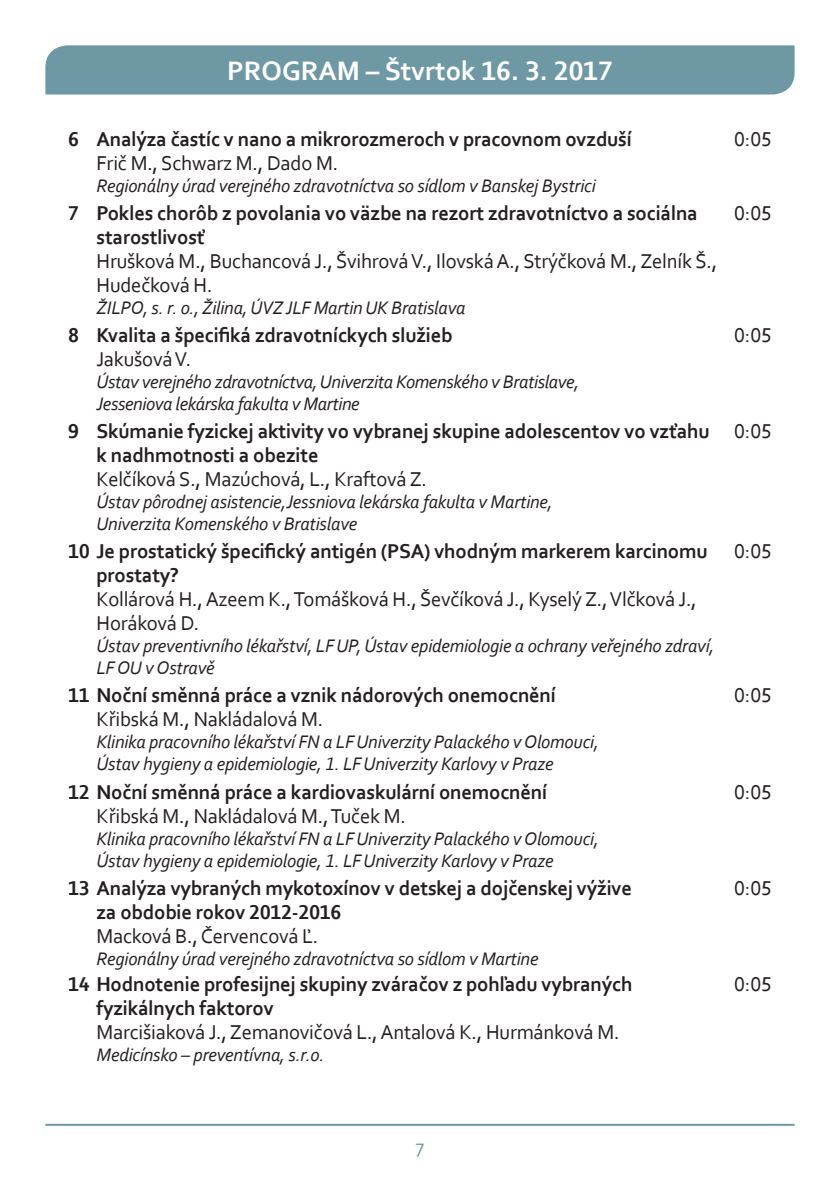
<style>
.page{position:relative;width:840px;height:1191px;background:#fff}
.page>*{position:absolute;margin:0;border:0;box-sizing:border-box;transform-origin:0 0}
.t1{font:700 28px "Corbel";color:#fff}
.t2{font:700 21px/24px "Corbel";letter-spacing:-.01em;color:#231f20}
.t3{font:21px/24px "Corbel";letter-spacing:-.01em;color:#231f20}
.t4{font:20px "Corbel";color:#6f98a5}
.t5{font:italic 19px/22px "Corbel";letter-spacing:-.01em;color:#231f20}
.s1{font-weight:400}
</style>
<div class="page">
<div style="left:45px;top:45px;width:749px;height:49px;background:#6f98a5"></div>
<hr style="left:45px;top:1123px;width:749px;height:2px;background:#6f98a5">
<h1 class="t1" style="left:227px;top:54px;width:387px">PROGRAM – Štvrtok 16. 3. 2017</h1>
<p class="t2" style="left:68px;top:127px;width:565px">6 Analýza častíc v nano a mikrorozmeroch v pracovnom ovzduší</p>
<p class="t3" style="left:733px;top:127px;width:39px">0:05</p>
<p class="t3" style="left:96px;top:151px;width:243px">Frič M., Schwarz M., Dado M.</p>
<p class="t5" style="left:96px;top:174px;width:500px">Regionálny úrad verejného zdravotníctva so sídlom v Banskej Bystrici</p>
<p class="t2" style="left:68px;top:201px;width:631px">7 Pokles chorôb z povolania vo väzbe na rezort zdravotníctvo a sociálna</p>
<p class="t3" style="left:733px;top:201px;width:39px">0:05</p>
<p class="t2" style="left:96px;top:225px;width:110px">starostlivosť</p>
<p class="t3" style="left:96px;top:249px;width:622px">Hrušková M., Buchancová J., Švihrová V., Ilovská A., Strýčková M., Zelník Š.,<br>Hudečková H.</p>
<p class="t5" style="left:96px;top:296px;width:370px">ŽILPO, s. r. o., Žilina, ÚVZ JLF Martin UK Bratislava</p>
<p class="t2" style="left:68px;top:323px;width:386px">8 Kvalita a špecifiká zdravotníckych služieb</p>
<p class="t3" style="left:733px;top:323px;width:39px">0:05</p>
<p class="t3" style="left:96px;top:347px;width:96px">Jakušová V.</p>
<p class="t5" style="left:96px;top:370px;width:484px">Ústav verejného zdravotníctva, Univerzita Komenského v Bratislave,<br>Jesseniova lekárska fakulta v Martine</p>
<p class="t2" style="left:96px;top:419px;width:676px;text-indent:-28px">9 Skúmanie fyzickej aktivity vo vybranej skupine adolescentov vo vzťahu <span class="s1">0:05 </span>k nadhmotnosti a obezite</p>
<p class="t3" style="left:96px;top:467px;width:332px">Kelčíková S., Mazúchová, L., Kraftová Z.</p>
<p class="t5" style="left:96px;top:490px;width:457px">Ústav pôrodnej asistencie,Jessniova lekárska fakulta v Martine,<br>Univerzita Komenského v Bratislave</p>
<p class="t2" style="left:68px;top:539px;width:640px">10 Je prostatický špecifický antigén (PSA) vhodným markerem karcinomu</p>
<p class="t3" style="left:733px;top:539px;width:39px">0:05</p>
<p class="t2" style="left:96px;top:563px;width:84px">prostaty?</p>
<p class="t3" style="left:96px;top:587px;width:601px">Kollárová H., Azeem K., Tomášková H., Ševčíková J., Kyselý Z., Vlčková J.,<br>Horáková D.</p>
<p class="t5" style="left:96px;top:634px;width:619px">Ústav preventivního lékařství, LF UP, Ústav epidemiologie a ochrany veřejného zdraví,<br>LF OU v Ostravě</p>
<p class="t2" style="left:68px;top:683px;width:489px">11 Noční směnná práce a vznik nádorových onemocnění</p>
<p class="t3" style="left:733px;top:683px;width:39px">0:05</p>
<p class="t3" style="left:96px;top:707px;width:228px">Křibská M., Nakládalová M.</p>
<p class="t5" style="left:96px;top:730px;width:503px">Klinika pracovního lékařství FN a LF Univerzity Palackého v Olomouci,<br>Ústav hygieny a epidemiologie, 1. LF Univerzity Karlovy v Praze</p>
<p class="t2" style="left:68px;top:779px;width:480px">12 Noční směnná práce a kardiovaskulární onemocnění</p>
<p class="t3" style="left:733px;top:779px;width:39px">0:05</p>
<p class="t3" style="left:96px;top:803px;width:311px">Křibská M., Nakládalová M., Tuček M.</p>
<p class="t5" style="left:96px;top:826px;width:503px">Klinika pracovního lékařství FN a LF Univerzity Palackého v Olomouci,<br>Ústav hygieny a epidemiologie, 1. LF Univerzity Karlovy v Praze</p>
<p class="t2" style="left:68px;top:875px;width:565px">13 Analýza vybraných mykotoxínov v detskej a dojčenskej výžive</p>
<p class="t3" style="left:733px;top:875px;width:39px">0:05</p>
<p class="t2" style="left:96px;top:899px;width:246px">za obdobie rokov 2012-2016</p>
<p class="t3" style="left:96px;top:923px;width:223px">Macková B., Červencová Ľ.</p>
<p class="t5" style="left:96px;top:946px;width:443px">Regionálny úrad verejného zdravotníctva so sídlom v Martine</p>
<p class="t2" style="left:68px;top:972px;width:565px">14 Hodnotenie profesijnej skupiny zváračov z pohľadu vybraných</p>
<p class="t3" style="left:733px;top:972px;width:39px">0:05</p>
<p class="t2" style="left:96px;top:996px;width:179px">fyzikálnych faktorov</p>
<p class="t3" style="left:96px;top:1020px;width:524px">Marcišiaková J., Zemanovičová L., Antalová K., Hurmánková M.</p>
<p class="t5" style="left:96px;top:1043px;width:229px">Medicínsko – preventívna, s.r.o.</p>
<p class="t4" style="left:415px;top:1134px;width:10px">7</p>
</div>
